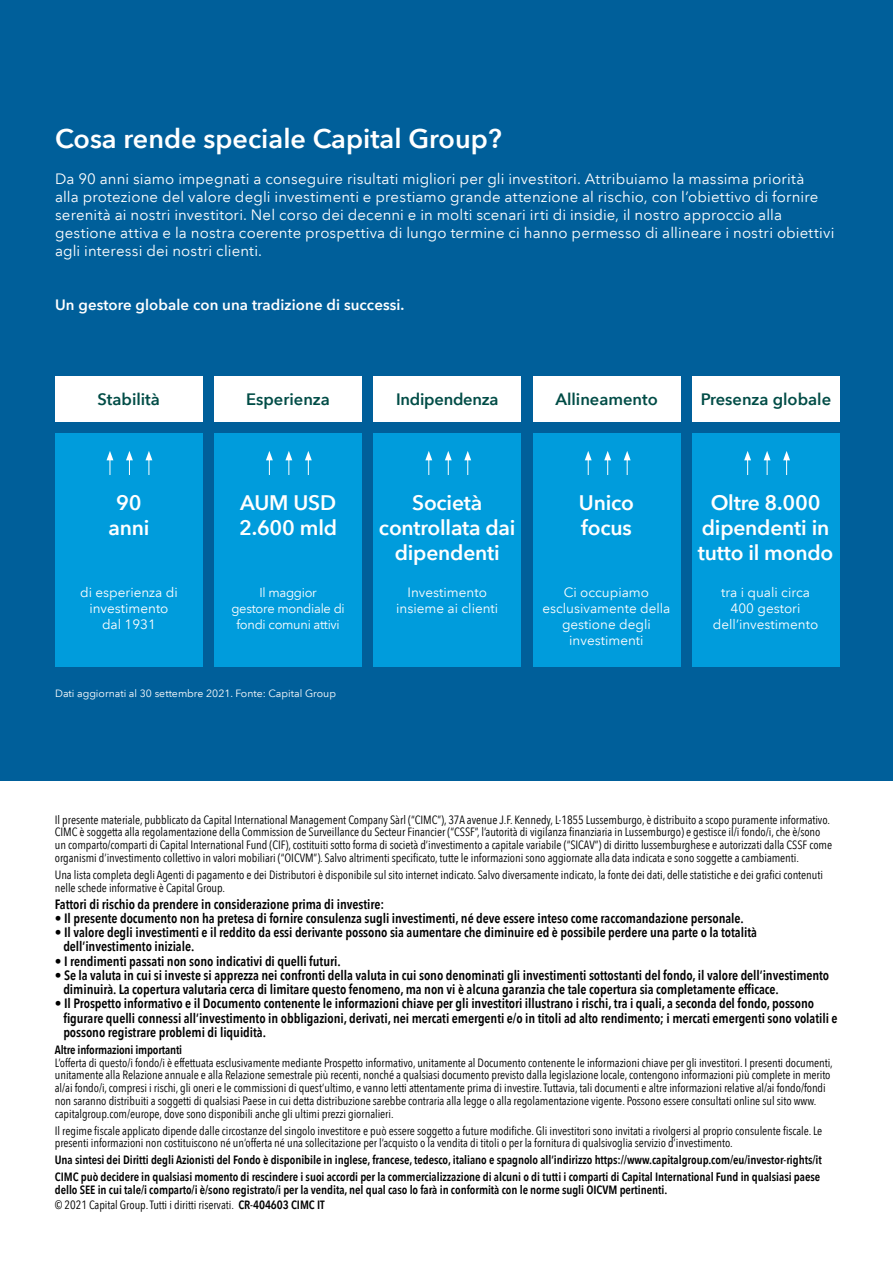
<style>
.page{position:relative;width:893px;height:1263px;background:#fff}
.page>*{position:absolute;margin:0;border:0;box-sizing:border-box;transform-origin:0 0}
.t1{font:600 27px "Avenir Next LT Com";color:#fff}
.t2{font:600 21px/25.2px "Avenir Next LT Com";letter-spacing:-.01em;color:#fff;text-align:center}
.t3{font:600 16.5px "Avenir Next LT Com";color:#004c46}
.t4{font:15px/18px "Avenir Next LT Com";letter-spacing:.01em;color:#fff}
.t5{font:600 15px "Avenir Next LT Com";letter-spacing:.005em;color:#fff}
.t6{font:600 condensed 13.5px/14.2px "Avenir Next LT Com";letter-spacing:-.005em;color:#000}
.t7{font:13.5px/16.2px "Avenir Next LT Com";color:#fff;text-align:center}
.t8{font:12.9px/16.2px "Avenir Next LT Com";letter-spacing:-.02em;color:#fff;text-align:center}
.t9{font:condensed 12px/12.8px "Avenir Next LT Com";letter-spacing:-.005em;color:#000}
.t10{font:600 condensed 12px/17px "Avenir Next LT Com";letter-spacing:-.005em;color:#000}
.t11{font:10.5px "Avenir Next LT Com";color:#fff}
.s1{font-weight:400}
</style>
<div class="page">
<div style="left:0;top:0;width:892px;height:780px;background:#005f9a"></div>
<div style="left:55px;top:433px;width:148px;height:234px;background:#009cdc"></div>
<div style="left:214px;top:433px;width:148px;height:234px;background:#009cdc"></div>
<div style="left:373px;top:433px;width:148px;height:234px;background:#009cdc"></div>
<div style="left:533px;top:433px;width:147px;height:234px;background:#009cdc"></div>
<div style="left:692px;top:433px;width:148px;height:234px;background:#009cdc"></div>
<svg style="left:126px;top:451px;width:7px;height:24px"></svg>
<svg style="left:107px;top:451px;width:6px;height:24px"></svg>
<svg style="left:145px;top:451px;width:7px;height:24px"></svg>
<svg style="left:285px;top:451px;width:7px;height:24px"></svg>
<svg style="left:266px;top:451px;width:7px;height:24px"></svg>
<svg style="left:305px;top:451px;width:7px;height:24px"></svg>
<svg style="left:445px;top:451px;width:7px;height:24px"></svg>
<svg style="left:425px;top:451px;width:7px;height:24px"></svg>
<svg style="left:464px;top:451px;width:7px;height:24px"></svg>
<svg style="left:604px;top:451px;width:7px;height:24px"></svg>
<svg style="left:585px;top:451px;width:7px;height:24px"></svg>
<svg style="left:624px;top:451px;width:7px;height:24px"></svg>
<svg style="left:764px;top:451px;width:7px;height:24px"></svg>
<svg style="left:744px;top:451px;width:7px;height:24px"></svg>
<svg style="left:783px;top:451px;width:7px;height:24px"></svg>
<div style="left:55px;top:376px;width:148px;height:46px;background:#fff"></div>
<div style="left:214px;top:376px;width:148px;height:46px;background:#fff"></div>
<div style="left:373px;top:376px;width:148px;height:46px;background:#fff"></div>
<div style="left:533px;top:376px;width:147px;height:46px;background:#fff"></div>
<div style="left:692px;top:376px;width:148px;height:46px;background:#fff"></div>
<h1 class="t1" style="left:55px;top:122px;width:448px">Cosa rende speciale Capital Group?</h1>
<p class="t4" style="left:55px;top:170px;width:781px">Da 90 anni siamo impegnati a conseguire risultati migliori per gli investitori. Attribuiamo la massima priorità<br>alla protezione del valore degli investimenti e prestiamo grande attenzione al rischio, con l’obiettivo di fornire serenità ai nostri investitori. Nel corso dei decenni e in molti scenari irti di insidie, il nostro approccio alla gestione attiva e la nostra coerente prospettiva di lungo termine ci hanno permesso di allineare i nostri obiettivi agli interessi dei nostri clienti.</p>
<p class="t5" style="left:55px;top:296px;width:351px">Un gestore globale con una tradizione di successi.</p>
<h3 class="t3" style="left:97px;top:389px;width:64px">Stabilità</h3>
<h2 class="t2" style="left:108px;top:490px;width:42px">90 anni</h2>
<h3 class="t3" style="left:246px;top:389px;width:85px">Esperienza</h3>
<h2 class="t2" style="left:239px;top:490px;width:99px;text-align:left">AUM USD<br>2.600 mld</h2>
<h3 class="t3" style="left:396px;top:389px;width:104px">Indipendenza</h3>
<h2 class="t2" style="left:379px;top:490px;width:138px">Società controllata dai dipendenti</h2>
<h3 class="t3" style="left:555px;top:389px;width:104px">Allineamento</h3>
<h2 class="t2" style="left:579px;top:490px;width:57px;text-align:left">Unico focus</h2>
<h3 class="t3" style="left:701px;top:389px;width:132px">Presenza globale</h3>
<h2 class="t2" style="left:698px;top:490px;width:137px">Oltre 8.000 dipendenti in tutto il mondo</h2>
<p class="t7" style="left:80px;top:584px;width:99px">di esperienza di investimento dal 1931</p>
<p class="t8" style="left:231px;top:584px;width:115px">Il maggior<br>gestore mondiale di fondi comuni attivi</p>
<p class="t7" style="left:396px;top:584px;width:104px">Investimento insieme ai clienti</p>
<p class="t7" style="left:542px;top:584px;width:130px">Ci occupiamo esclusivamente della gestione degli investimenti</p>
<p class="t7" style="left:713px;top:584px;width:107px">tra i quali circa<br>400 gestori dell’investimento</p>
<p class="t11" style="left:55px;top:687px;width:282px">Dati aggiornati al 30 settembre 2021. Fonte: Capital Group</p>
<p class="t9" style="left:55px;top:813px;width:779px">Il presente materiale, pubblicato da Capital International Management Company Sàrl (“CIMC”), 37A avenue J.F. Kennedy, L-1855 Lussemburgo, è distribuito a scopo puramente informativo.<br>CIMC è soggetta alla regolamentazione della Commission de Surveillance du Secteur Financier (“CSSF”, l’autorità di vigilanza finanziaria in Lussemburgo) e gestisce il/i fondo/i, che è/sono un comparto/comparti di Capital International Fund (CIF), costituiti sotto forma di società d’investimento a capitale variabile (“SICAV”) di diritto lussemburghese e autorizzati dalla CSSF come organismi d’investimento collettivo in valori mobiliari (“OICVM”). Salvo altrimenti specificato, tutte le informazioni sono aggiornate alla data indicata e sono soggette a cambiamenti.</p>
<p class="t9" style="left:55px;top:868px;width:770px">Una lista completa degli Agenti di pagamento e dei Distributori è disponibile sul sito internet indicato. Salvo diversamente indicato, la fonte dei dati, delle statistiche e dei grafici contenuti nelle schede informative è Capital Group.</p>
<p class="t6" style="left:55px;top:897px;width:331px">Fattori di rischio da prendere in considerazione prima di investire:</p>
<p class="t6" style="left:55px;top:911px;width:690px">• Il presente documento non ha pretesa di fornire consulenza sugli investimenti, né deve essere inteso come raccomandazione personale.</p>
<p class="t6" style="left:63px;top:925px;width:695px;text-indent:-9px">• Il valore degli investimenti e il reddito da essi derivante possono sia aumentare che diminuire ed è possibile perdere una parte o la totalità dell’investimento iniziale.</p>
<p class="t6" style="left:55px;top:954px;width:287px">• I rendimenti passati non sono indicativi di quelli futuri.</p>
<p class="t6" style="left:63px;top:968px;width:767px;text-indent:-9px">• Se la valuta in cui si investe si apprezza nei confronti della valuta in cui sono denominati gli investimenti sottostanti del fondo, il valore dell’investimento diminuirà. La copertura valutaria cerca di limitare questo fenomeno, ma non vi è alcuna garanzia che tale copertura sia completamente efficace.</p>
<p class="t6" style="left:63px;top:996px;width:776px;text-indent:-9px">• Il Prospetto informativo e il Documento contenente le informazioni chiave per gli investitori illustrano i rischi, tra i quali, a seconda del fondo, possono figurare quelli connessi all’investimento in obbligazioni, derivati, nei mercati emergenti e/o in titoli ad alto rendimento; i mercati emergenti sono volatili e possono registrare problemi di liquidità.</p>
<p class="t10" style="left:55px;top:1041px;width:129px">Altre informazioni importanti</p>
<p class="t9" style="left:55px;top:1056px;width:779px">L’offerta di questo/i fondo/i è effettuata esclusivamente mediante Prospetto informativo, unitamente al Documento contenente le informazioni chiave per gli investitori. I presenti documenti, unitamente alla Relazione annuale e alla Relazione semestrale più recenti, nonché a qualsiasi documento previsto dalla legislazione locale, contengono informazioni più complete in merito al/ai fondo/i, compresi i rischi, gli oneri e le commissioni di quest’ultimo, e vanno letti attentamente prima di investire. Tuttavia, tali documenti e altre informazioni relative al/ai fondo/fondi non saranno distribuiti a soggetti di qualsiasi Paese in cui detta distribuzione sarebbe contraria alla legge o alla regolamentazione vigente. Possono essere consultati online sul sito www. capitalgroup.com/europe, dove sono disponibili anche gli ultimi prezzi giornalieri.</p>
<p class="t9" style="left:55px;top:1124px;width:769px">Il regime fiscale applicato dipende dalle circostanze del singolo investitore e può essere soggetto a future modifiche. Gli investitori sono invitati a rivolgersi al proprio consulente fiscale. Le presenti informazioni non costituiscono né un’offerta né una sollecitazione per l’acquisto o la vendita di titoli o per la fornitura di qualsivoglia servizio d’investimento.</p>
<p class="t10" style="left:55px;top:1151px;width:768px">Una sintesi dei Diritti degli Azionisti del Fondo è disponibile in inglese, francese, tedesco, italiano e spagnolo all’indirizzo https://www.capitalgroup.com/eu/investor-rights/it<br>CIMC può decidere in qualsiasi momento di rescindere i suoi accordi per la commercializzazione di alcuni o di tutti i comparti di Capital International Fund in qualsiasi paese</p>
<p class="t10" style="left:55px;top:1182px;width:614px;line-height:14.9px">dello SEE in cui tale/i comparto/i è/sono registrato/i per la vendita, nel qual caso lo farà in conformità con le norme sugli OICVM pertinenti. <span class="s1">© 2021 Capital Group. Tutti i diritti riservati.</span> CR-404603 CIMC IT</p>
</div>
